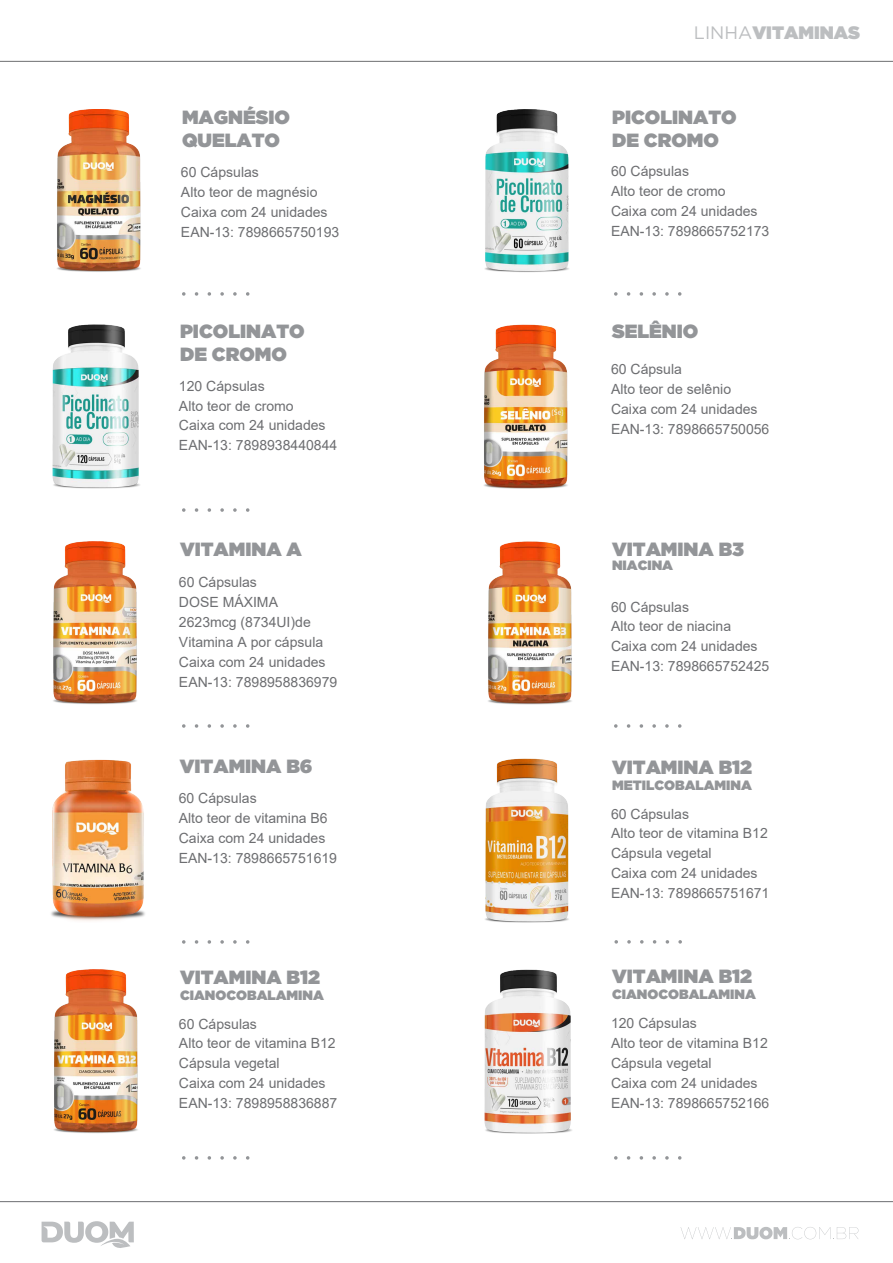
<style>
.page{position:relative;width:893px;height:1263px;background:#fff}
.page>*{position:absolute;margin:0;border:0;box-sizing:border-box;transform-origin:0 0}
.t1{font:900 19.05px/23px "Gotham";color:#939598}
.t2{font:900 18px "Gotham";color:#bcbec0}
.t3{font:14.1px/19.8px "Arial";color:#6d6e71}
.t4{font:900 13.5px "Gotham";color:#939598}
.s1{font-weight:400}
</style>
<div class="page">
<hr style="left:0;top:1201px;width:893px;height:1px;background:#6d6e71">
<svg style="left:681px;top:1227px;width:177px;height:12px"></svg>
<svg style="left:42px;top:1221px;width:92px;height:27px"></svg>
<hr style="left:0;top:61px;width:893px;height:1px;background:#6d6e71">
<svg style="left:665px;top:1156px;width:4px;height:3px"></svg>
<svg style="left:614px;top:724px;width:4px;height:4px"></svg>
<svg style="left:627px;top:724px;width:3px;height:4px"></svg>
<svg style="left:640px;top:724px;width:3px;height:4px"></svg>
<svg style="left:652px;top:724px;width:4px;height:4px"></svg>
<svg style="left:665px;top:724px;width:4px;height:4px"></svg>
<svg style="left:678px;top:724px;width:3px;height:4px"></svg>
<svg style="left:614px;top:292px;width:4px;height:4px"></svg>
<svg style="left:627px;top:292px;width:3px;height:4px"></svg>
<svg style="left:640px;top:292px;width:3px;height:4px"></svg>
<svg style="left:652px;top:292px;width:4px;height:4px"></svg>
<svg style="left:665px;top:292px;width:4px;height:4px"></svg>
<svg style="left:678px;top:292px;width:3px;height:4px"></svg>
<svg style="left:233px;top:1156px;width:4px;height:3px"></svg>
<svg style="left:182px;top:940px;width:4px;height:4px"></svg>
<svg style="left:195px;top:940px;width:3px;height:4px"></svg>
<svg style="left:208px;top:940px;width:3px;height:4px"></svg>
<svg style="left:220px;top:940px;width:4px;height:4px"></svg>
<svg style="left:233px;top:940px;width:4px;height:4px"></svg>
<svg style="left:246px;top:940px;width:3px;height:4px"></svg>
<svg style="left:182px;top:724px;width:4px;height:4px"></svg>
<svg style="left:195px;top:724px;width:3px;height:4px"></svg>
<svg style="left:208px;top:724px;width:3px;height:4px"></svg>
<svg style="left:220px;top:724px;width:4px;height:4px"></svg>
<svg style="left:233px;top:724px;width:4px;height:4px"></svg>
<svg style="left:246px;top:724px;width:3px;height:4px"></svg>
<svg style="left:182px;top:508px;width:4px;height:4px"></svg>
<svg style="left:195px;top:508px;width:3px;height:4px"></svg>
<svg style="left:208px;top:508px;width:3px;height:4px"></svg>
<svg style="left:220px;top:508px;width:4px;height:4px"></svg>
<svg style="left:233px;top:508px;width:4px;height:4px"></svg>
<svg style="left:246px;top:508px;width:3px;height:4px"></svg>
<svg style="left:182px;top:292px;width:4px;height:4px"></svg>
<svg style="left:195px;top:292px;width:3px;height:4px"></svg>
<svg style="left:208px;top:292px;width:3px;height:4px"></svg>
<svg style="left:220px;top:292px;width:4px;height:4px"></svg>
<svg style="left:233px;top:292px;width:4px;height:4px"></svg>
<svg style="left:246px;top:292px;width:3px;height:4px"></svg>
<svg style="left:627px;top:940px;width:4px;height:3px"></svg>
<img style="left:485px;top:109px;width:84px;height:163px">
<img style="left:57px;top:109px;width:84px;height:163px">
<img style="left:52px;top:325px;width:88px;height:163px">
<img style="left:484px;top:325px;width:84px;height:163px">
<img style="left:484px;top:970px;width:88px;height:163px">
<img style="left:54px;top:970px;width:84px;height:163px">
<img style="left:485px;top:759px;width:84px;height:163px">
<img style="left:53px;top:541px;width:84px;height:163px">
<img style="left:488px;top:541px;width:84px;height:164px">
<img style="left:51px;top:759px;width:94px;height:162px">
<h1 class="t1" style="left:182px;top:106px;width:110px">MAGNÉSIO<br>QUELATO</h1>
<p class="t3" style="left:181px;top:162px;width:160px">60 Cápsulas<br>Alto teor de magnésio<br>Caixa com 24 unidades<br>EAN-13: 7898665750193</p>
<h1 class="t1" style="left:180px;top:319px;width:126px">PICOLINATO<br>DE CROMO</h1>
<p class="t3" style="left:179px;top:376px;width:160px">120 Cápsulas<br>Alto teor de cromo<br>Caixa com 24 unidades<br>EAN-13: 7898938440844</p>
<h1 class="t1" style="left:180px;top:537px;width:123px">VITAMINA A</h1>
<p class="t3" style="left:179px;top:572px;width:160px">60 Cápsulas<br>DOSE MÁXIMA<br>2623mcg (8734UI)de<br>Vitamina A por cápsula<br>Caixa com 24 unidades<br>EAN-13: 7898958836979</p>
<h1 class="t1" style="left:180px;top:754px;width:134px">VITAMINA B6</h1>
<p class="t3" style="left:179px;top:788px;width:160px">60 Cápsulas<br>Alto teor de vitamina B6<br>Caixa com 24 unidades<br>EAN-13: 7898665751619</p>
<h1 class="t1" style="left:180px;top:965px;width:142px">VITAMINA B12</h1>
<p class="t4" style="left:180px;top:987px;width:145px">CIANOCOBALAMINA</p>
<p class="t3" style="left:179px;top:1014px;width:160px">60 Cápsulas<br>Alto teor de vitamina B12<br>Cápsula vegetal<br>Caixa com 24 unidades<br>EAN-13: 7898958836887</p>
<p class="t2" style="left:694px;top:22px;width:168px"><span class="s1">LINHA</span>VITAMINAS</p>
<h1 class="t1" style="left:612px;top:105px;width:126px">PICOLINATO<br>DE CROMO</h1>
<p class="t3" style="left:611px;top:161px;width:160px">60 Cápsulas<br>Alto teor de cromo<br>Caixa com 24 unidades<br>EAN-13: 7898665752173</p>
<h1 class="t1" style="left:612px;top:319px;width:88px">SELÊNIO</h1>
<p class="t3" style="left:611px;top:359px;width:160px">60 Cápsula<br>Alto teor de selênio<br>Caixa com 24 unidades<br>EAN-13: 7898665750056</p>
<h1 class="t1" style="left:612px;top:537px;width:133px">VITAMINA B3</h1>
<p class="t4" style="left:612px;top:558px;width:63px">NIACINA</p>
<p class="t3" style="left:611px;top:597px;width:160px">60 Cápsulas<br>Alto teor de niacina<br>Caixa com 24 unidades<br>EAN-13: 7898665752425</p>
<h1 class="t1" style="left:612px;top:755px;width:142px">VITAMINA B12</h1>
<p class="t4" style="left:612px;top:777px;width:141px">METILCOBALAMINA</p>
<p class="t3" style="left:611px;top:804px;width:160px">60 Cápsulas<br>Alto teor de vitamina B12<br>Cápsula vegetal<br>Caixa com 24 unidades<br>EAN-13: 7898665751671</p>
<h1 class="t1" style="left:612px;top:964px;width:142px">VITAMINA B12</h1>
<p class="t4" style="left:612px;top:987px;width:145px">CIANOCOBALAMINA</p>
<p class="t3" style="left:611px;top:1013px;width:160px">120 Cápsulas<br>Alto teor de vitamina B12<br>Cápsula vegetal<br>Caixa com 24 unidades<br>EAN-13: 7898665752166</p>
</div>
